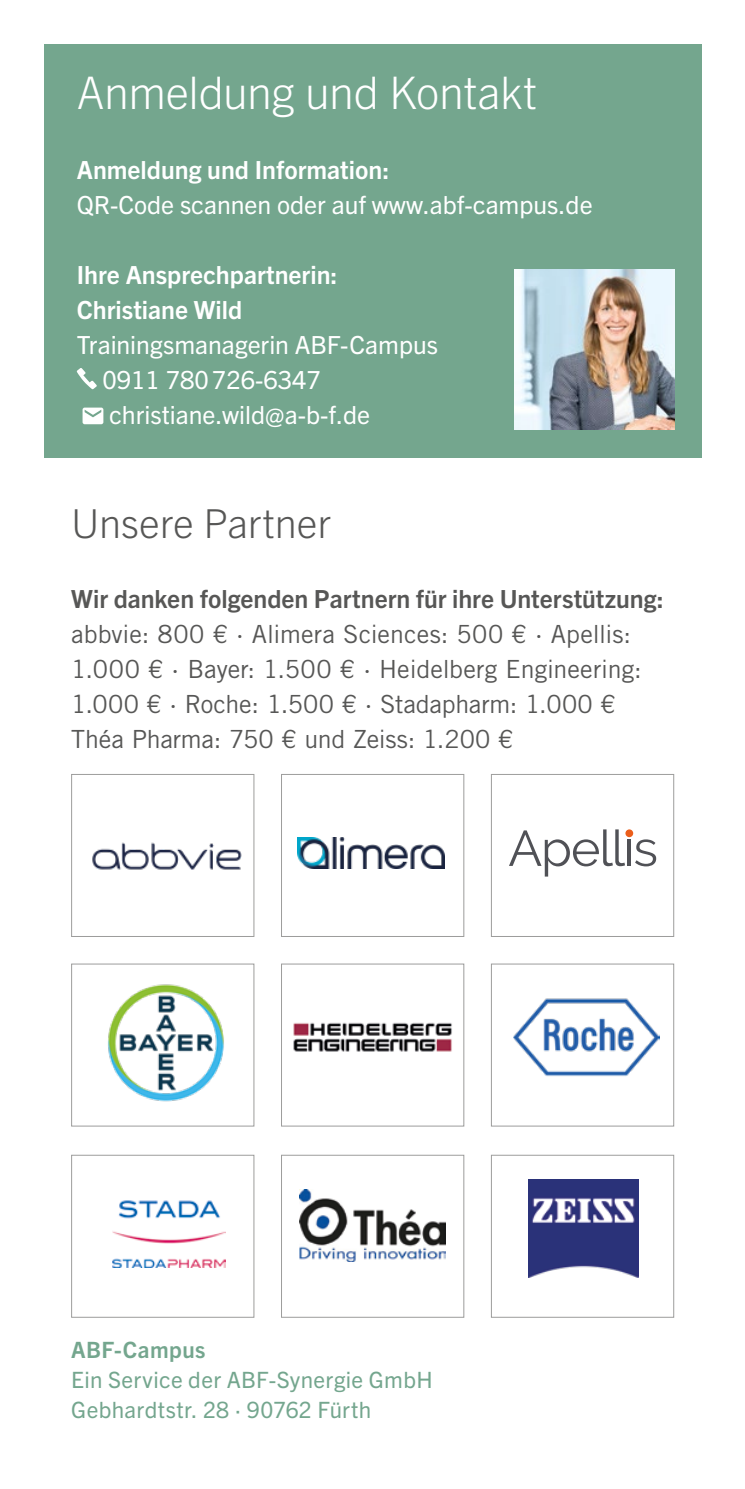
<style>
.page{position:relative;width:745px;height:1489px;background:#fff}
.page>*{position:absolute;margin:0;border:0;box-sizing:border-box;transform-origin:0 0}
.t1{font:300 45px "Trade Gothic Next LT Pro";letter-spacing:-.01em;color:#fff}
.t2{font:300 40px "Trade Gothic Next LT Pro";letter-spacing:-.005em;color:#575756}
.t3{font:25px/35px "Trade Gothic LT Std";color:#575756}
.t4{font:25px/35px "Trade Gothic Next LT Pro";color:#fff}
.t5{font:700 25px/35px "Trade Gothic Next LT Pro";color:#fff}
.t6{font:700 25px "Trade Gothic Next LT Pro";color:#575756}
.t7{font:22.5px/30px "Trade Gothic Next LT Pro";letter-spacing:.015em;color:#74a68e}
.t8{font:700 22.5px "Trade Gothic Next LT Pro";letter-spacing:.015em;color:#74a68e}
</style>
<div class="page">
<div style="left:44px;top:44px;width:656px;height:413px;background:#74a68e"></div>
<svg style="left:77px;top:368px;width:20px;height:21px"></svg>
<svg style="left:82px;top:407px;width:21px;height:17px"></svg>
<img style="left:514px;top:270px;width:159px;height:159px">
<img style="left:92px;top:842px;width:150px;height:28px">
<div style="left:71px;top:774px;width:183px;height:162px;border:1px solid #9d9d9c"></div>
<img style="left:528px;top:1179px;width:109px;height:98px">
<div style="left:491px;top:1154px;width:182px;height:163px;border:1px solid #9d9d9c"></div>
<img style="left:293px;top:1022px;width:159px;height:30px">
<div style="left:281px;top:963px;width:183px;height:163px;border:1px solid #9d9d9c"></div>
<img style="left:299px;top:1189px;width:146px;height:72px">
<div style="left:281px;top:1154px;width:183px;height:163px;border:1px solid #9d9d9c"></div>
<img style="left:297px;top:837px;width:147px;height:31px">
<div style="left:281px;top:774px;width:183px;height:162px;border:1px solid #9d9d9c"></div>
<svg style="left:509px;top:829px;width:115px;height:47px"></svg>
<hr style="left:627px;top:839px;width:3px;height:26px;background:#505156">
<svg style="left:635px;top:839px;width:20px;height:27px"></svg>
<div style="left:625px;top:829px;width:7px;height:8px;background:#eb5e1b;border-radius:50%"></div>
<div style="left:491px;top:774px;width:182px;height:162px;border:1px solid #9d9d9c"></div>
<img style="left:513px;top:998px;width:145px;height:79px">
<div style="left:491px;top:963px;width:182px;height:163px;border:1px solid #9d9d9c"></div>
<img style="left:108px;top:984px;width:116px;height:118px">
<div style="left:71px;top:963px;width:183px;height:163px;border:1px solid #9d9d9c"></div>
<img style="left:112px;top:1200px;width:114px;height:67px">
<div style="left:71px;top:1154px;width:183px;height:163px;border:1px solid #9d9d9c"></div>
<h1 class="t1" style="left:77px;top:61px;width:461px">Anmeldung und Kontakt</h1>
<p class="t5" style="left:77px;top:151px;width:314px">Anmeldung und Information:</p>
<p class="t4" style="left:77px;top:186px;width:517px">QR-Code scannen oder auf www.abf-campus.de</p>
<p class="t5" style="left:77px;top:256px;width:262px">Ihre Ansprechpartnerin:<br>Christiane Wild</p>
<p class="t4" style="left:102px;top:326px;width:337px;text-indent:-26px">Trainingsmanagerin ABF-Campus<br>0911 780726-6347 christiane.wild@a-b-f.de</p>
<h2 class="t2" style="left:71px;top:495px;width:261px">Unsere Partner</h2>
<p class="t6" style="left:71px;top:581px;width:593px">Wir danken folgenden Partnern für ihre Unterstützung:</p>
<p class="t3" style="left:71px;top:616px;width:571px">abbvie: 800 € · Alimera Sciences: 500 € · Apellis:<br>1.000 € · Bayer: 1.500 € · Heidelberg Engineering:<br>1.000 € · Roche: 1.500 € · Stadapharm: 1.000 € Théa Pharma: 750 € und Zeiss: 1.200 €</p>
<p class="t8" style="left:71px;top:1333px;width:135px">ABF-Campus</p>
<p class="t7" style="left:71px;top:1363px;width:362px">Ein Service der ABF-Synergie GmbH<br>Gebhardtstr. 28 · 90762 Fürth</p>
</div>
